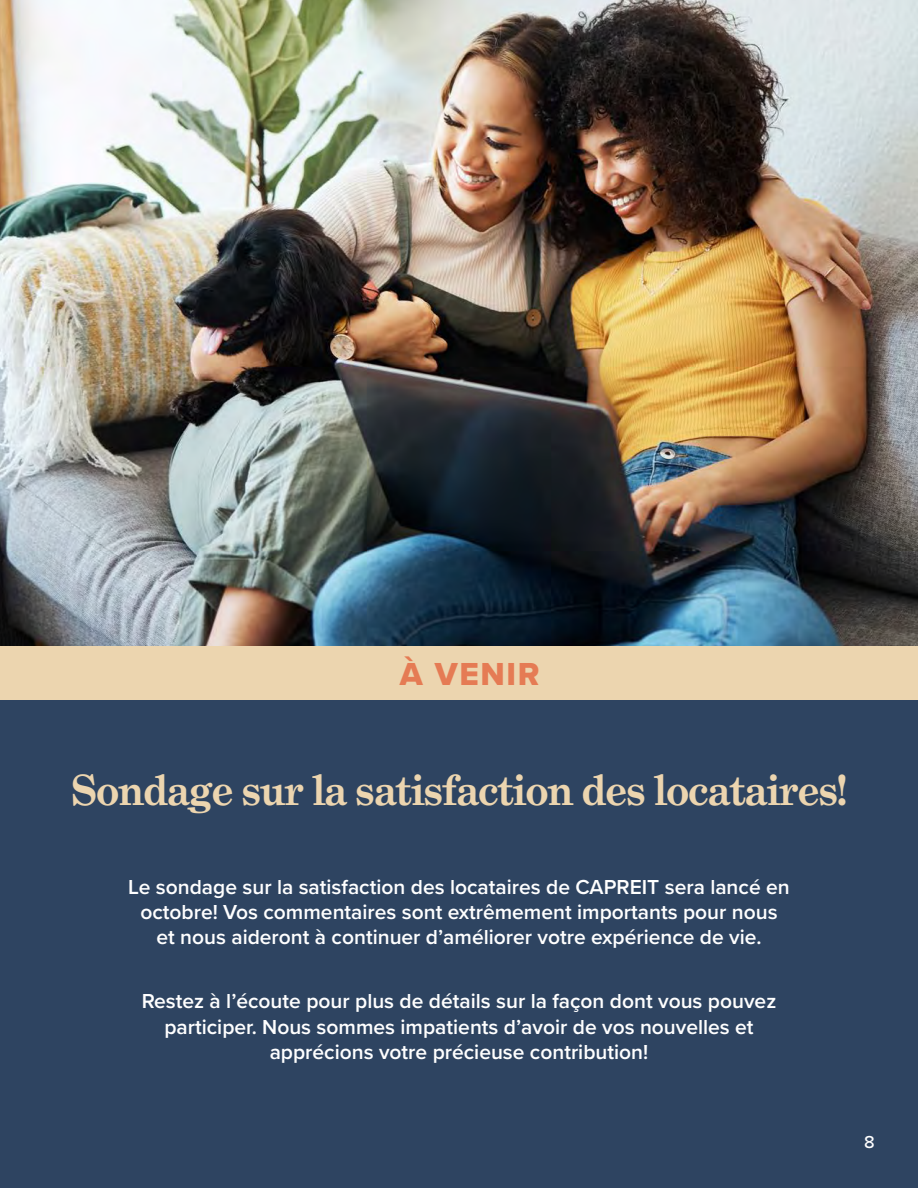
<style>
.page{position:relative;width:918px;height:1188px;background:#fff}
.page>*{position:absolute;margin:0;border:0;box-sizing:border-box;transform-origin:0 0}
.t1{font:700 42px "Grad";letter-spacing:-.01em;color:#ecd5af}
.t2{font:33px "Proxima Nova Extrabld";letter-spacing:.05em;color:#e57b54}
.t3{font:600 21px/25.2px "Proxima Nova";color:#fff;text-align:center}
.t4{font:500 18px "Proxima Nova";color:#fff}
</style>
<div class="page">
<img style="left:0;top:0;width:918px;height:646px">
<div style="left:0;top:674px;width:918px;height:514px;background:#2e4461"></div>
<div style="left:0;top:646px;width:918px;height:54px;background:#ecd5af"></div>
<p class="t2" style="left:400px;top:649px;width:141px">À VENIR</p>
<p class="t1" style="left:71px;top:764px;width:777px">Sondage sur la satisfaction des locataires!</p>
<p class="t3" style="left:128px;top:874px;width:663px">Le sondage sur la satisfaction des locataires de CAPREIT sera lancé en octobre! Vos commentaires sont extrêmement importants pour nous<br>et nous aideront à continuer d’améliorer votre expérience de vie.</p>
<p class="t3" style="left:142px;top:988px;width:636px">Restez à l’écoute pour plus de détails sur la façon dont vous pouvez participer. Nous sommes impatients d’avoir de vos nouvelles et apprécions votre précieuse contribution!</p>
<p class="t4" style="left:864px;top:1129px;width:12px">8</p>
</div>
